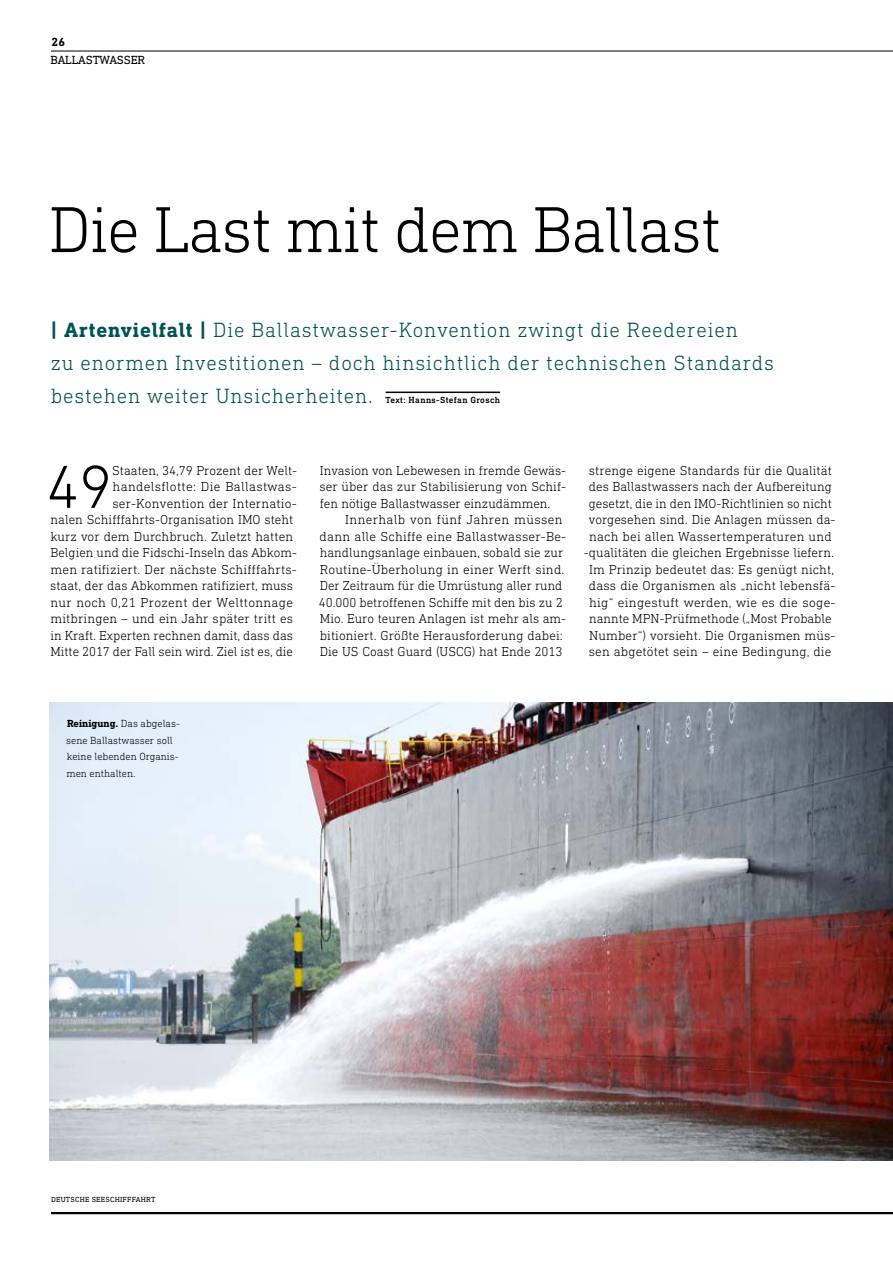
<style>
.page{position:relative;width:893px;height:1263px;background:#fff}
.page>*{position:absolute;margin:0;border:0;box-sizing:border-box;transform-origin:0 0}
.t1{font:300 66px "DIN Next Slab Pro";letter-spacing:-.02em;color:#000}
.t2{font:300 61.8px "DIN Next Slab Pro";color:#000}
.t3{font:300 21px/33px "DIN Next Slab Pro";letter-spacing:.04em;color:#005256}
.t4{font:300 13.2px/16.5px "DIN Next Slab Pro";letter-spacing:.005em;color:#000;text-align:justify}
.t5{font:12px "DIN Next Slab Pro";letter-spacing:-.01em;color:#000}
.t6{font:700 12px "DIN Next Slab Pro";color:#000}
.t7{font:300 10.5px/16.5px "DIN Next Slab Pro";color:#000}
.t8{font:500 9px "DIN Next Slab Pro";letter-spacing:.04em;color:#000}
.t9{font:7.5px "DIN Next Slab Pro";letter-spacing:.03em;color:#000}
.s1{font-weight:700}
</style>
<div class="page">
<img style="left:50px;top:702px;width:843px;height:459px">
<hr style="left:386px;top:392px;width:114px;height:1px;background:#000">
<hr style="left:51px;top:1212px;width:842px;height:2px;background:#000">
<hr style="left:51px;top:51px;width:842px;height:1px;background:#000">
<p class="t6" style="left:52px;top:35px;width:15px">26</p>
<p class="t5" style="left:51px;top:53px;width:96px">BALLASTWASSER</p>
<h1 class="t1" style="left:49px;top:192px;width:674px">Die Last mit dem Ballast</h1>
<h3 class="t3" style="left:51px;top:313px;width:725px"><span class="s1">| Artenvielfalt |</span> Die Ballastwasser-Konvention zwingt die Reedereien<br>zu enormen Investitionen – doch hinsichtlich der technischen Standards bestehen weiter Unsicherheiten.</h3>
<p class="t8" style="left:386px;top:394px;width:116px">Text: Hanns-Stefan Grosch</p>
<h2 class="t2" style="left:46px;top:451px;width:67px">49</h2>
<p class="t4" style="left:112px;top:462px;width:186px">Staaten, 34,79 Prozent der Welt-</p>
<p class="t4" style="left:113px;top:478px;width:186px">handelsflotte: Die Ballastwas-</p>
<p class="t4" style="left:112px;top:495px;width:186px">ser-Konvention der Internatio-</p>
<p class="t4" style="left:50px;top:511px;width:244px">nalen Schifffahrts-Organisation IMO steht</p>
<p class="t4" style="left:50px;top:528px;width:244px">kurz vor dem Durchbruch. Zuletzt hatten</p>
<p class="t4" style="left:50px;top:544px;width:248px">Belgien und die Fidschi-Inseln das Abkom-</p>
<p class="t4" style="left:50px;top:561px;width:248px">men ratifiziert. Der nächste Schifffahrts-</p>
<p class="t4" style="left:50px;top:577px;width:244px">staat, der das Abkommen ratifiziert, muss</p>
<p class="t4" style="left:50px;top:594px;width:244px">nur noch 0,21 Prozent der Welttonnage</p>
<p class="t4" style="left:50px;top:610px;width:244px">mitbringen – und ein Jahr später tritt es</p>
<p class="t4" style="left:50px;top:627px;width:244px">in Kraft. Experten rechnen damit, dass das</p>
<p class="t4" style="left:50px;top:643px;width:244px">Mitte 2017 der Fall sein wird. Ziel ist es, die</p>
<p class="t4" style="left:319px;top:462px;width:248px">Invasion von Lebewesen in fremde Gewäs&shy;ser über das zur Stabilisierung von Schif&shy;fen nötige Ballastwasser einzudämmen.</p>
<p class="t4" style="left:319px;top:511px;width:249px;text-align:left;text-indent:27px">Innerhalb von fünf Jahren müssen dann alle Schiffe eine Ballastwasser-Be&shy;handlungsanlage einbauen, sobald sie zur Routine-Überholung in einer Werft sind.<br>Der Zeitraum für die Umrüstung aller rund 40.000 betroffenen Schiffe mit den bis zu 2<br>Mio. Euro teuren Anlagen ist mehr als am&shy;bitioniert. Größte Herausforderung dabei:<br>Die US Coast Guard (USCG) hat Ende 2013</p>
<p class="t4" style="left:584px;top:462px;width:253px;text-align:center">strenge eigene Standards für die Qualität des Ballastwassers nach der Aufbereitung gesetzt, die in den IMO-Richtlinien so nicht vorgesehen sind. Die Anlagen müssen da&shy;nach bei allen Wassertemperaturen und -qualitäten die gleichen Ergebnisse liefern.<br>Im Prinzip bedeutet das: Es genügt nicht, dass die Organismen als „nicht lebensfä&shy;hig“ eingestuft werden, wie es die soge&shy;nannte MPN-Prüfmethode („Most Probable Number“) vorsieht. Die Organismen müs&shy;sen abgetötet sein – eine Bedingung, die</p>
<p class="t7" style="left:66px;top:715px;width:115px"><span class="s1">Reinigung.</span> Das abgelas&shy;sene Ballastwasser soll keine lebenden Organis&shy;men enthalten.</p>
<p class="t9" style="left:51px;top:1195px;width:106px">DEUTSCHE SEESCHIFFFAHRT</p>
</div>
